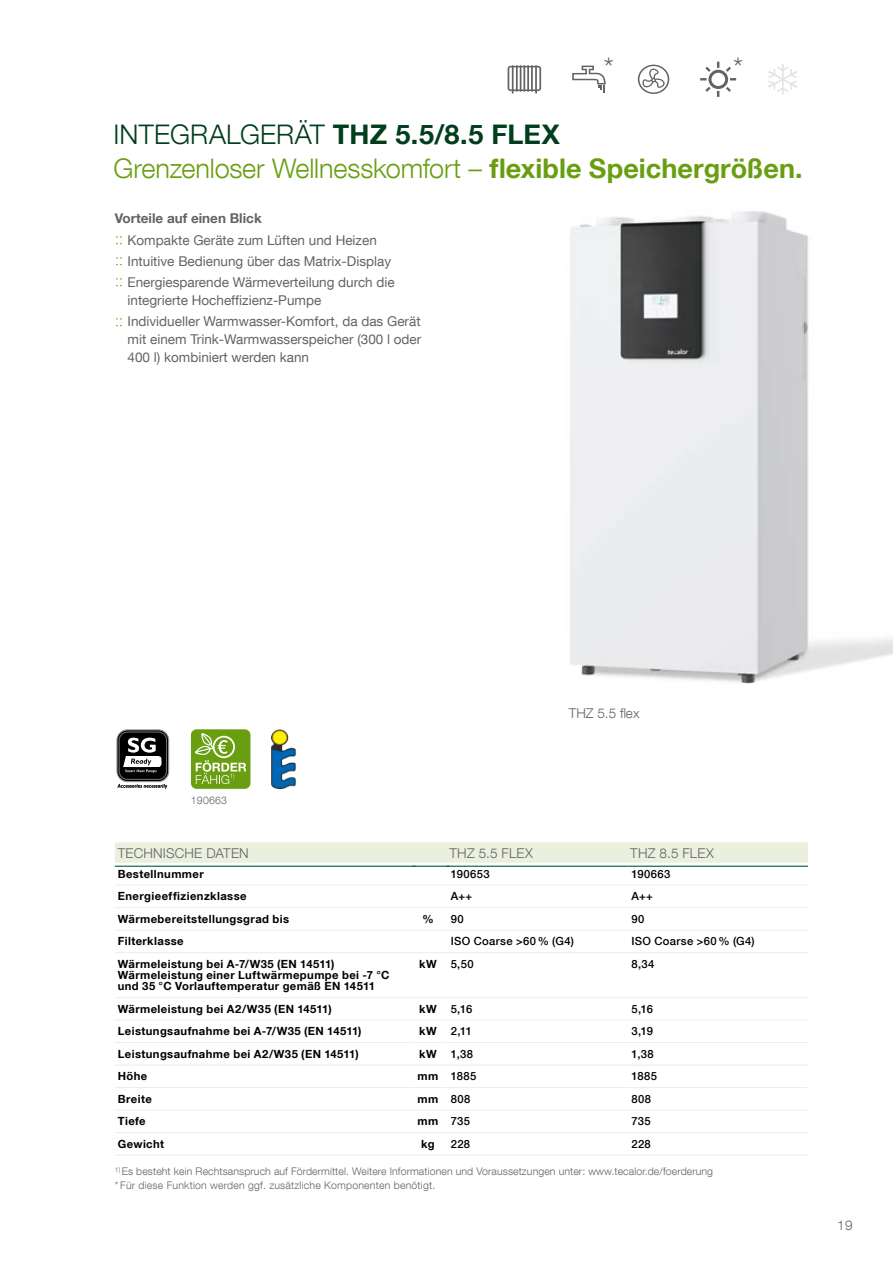
<style>
.page{position:relative;width:893px;height:1263px;background:#fff}
.page>*{position:absolute;margin:0;border:0;box-sizing:border-box;transform-origin:0 0}
.t1{font:300 28.5px "Helvetica Neue LT Com";color:#626463}
.t2{font:300 27px/33.8px "Helvetica Neue LT Com";letter-spacing:-.005em;color:#699e11}
.t3{font:13.5px/21.6px "Helvetica Neue LT Com";color:#626463}
.t4{font:300 13.5px "Helvetica Neue LT Com";letter-spacing:.015em;color:#626463}
.t5{font:700 11.25px/11.2px "Helvetica Neue LT Com";letter-spacing:.035em;color:#000}
.t6{font:500 11.25px "Helvetica Neue LT Com";letter-spacing:.035em;color:#000}
.t7{font:300 10.5px/13.5px "Helvetica Neue LT Com";letter-spacing:.01em;color:#626463}
.s1{color:#003e1d}
.s2{font-weight:700;color:#003e1d}
.s3{font-weight:700}
.s4{font-family:"Times New Roman";font-size:16.5px;color:#699e11}
</style>
<div class="page">
<img style="left:570px;top:211px;width:323px;height:473px">
<svg style="left:508px;top:65px;width:33px;height:28px"></svg>
<svg style="left:572px;top:66px;width:34px;height:27px"></svg>
<svg style="left:638px;top:65px;width:31px;height:29px"></svg>
<svg style="left:768px;top:64px;width:29px;height:31px"></svg>
<svg style="left:700px;top:62px;width:36px;height:35px"></svg>
<svg style="left:116px;top:729px;width:53px;height:60px"></svg>
<div style="left:191px;top:729px;width:59px;height:60px;background:#699e11;border-radius:6px"></div>
<svg style="left:195px;top:733px;width:51px;height:51px"></svg>
<img style="left:272px;top:729px;width:25px;height:60px">
<svg style="left:115px;top:842px;width:693px;height:21px;background:#ebefdf"></svg>
<hr style="left:115px;top:885px;width:297px;height:1px;background:#ebefde">
<hr style="left:412px;top:885px;width:34px;height:1px;background:#ebefde">
<hr style="left:446px;top:885px;width:181px;height:1px;background:#ebefde">
<hr style="left:627px;top:885px;width:181px;height:1px;background:#ebefde">
<hr style="left:115px;top:907px;width:297px;height:1px;background:#ebefde">
<hr style="left:412px;top:907px;width:34px;height:1px;background:#ebefde">
<hr style="left:446px;top:907px;width:181px;height:1px;background:#ebefde">
<hr style="left:627px;top:907px;width:181px;height:1px;background:#ebefde">
<hr style="left:115px;top:930px;width:297px;height:1px;background:#ebefde">
<hr style="left:412px;top:930px;width:34px;height:1px;background:#ebefde">
<hr style="left:446px;top:930px;width:181px;height:1px;background:#ebefde">
<hr style="left:627px;top:930px;width:181px;height:1px;background:#ebefde">
<hr style="left:115px;top:952px;width:297px;height:1px;background:#ebefde">
<hr style="left:412px;top:952px;width:34px;height:1px;background:#ebefde">
<hr style="left:446px;top:952px;width:181px;height:1px;background:#ebefde">
<hr style="left:627px;top:952px;width:181px;height:1px;background:#ebefde">
<hr style="left:115px;top:997px;width:297px;height:1px;background:#ebefde">
<hr style="left:412px;top:997px;width:34px;height:1px;background:#ebefde">
<hr style="left:446px;top:997px;width:181px;height:1px;background:#ebefde">
<hr style="left:627px;top:997px;width:181px;height:1px;background:#ebefde">
<hr style="left:115px;top:1020px;width:297px;height:1px;background:#ebefde">
<hr style="left:412px;top:1020px;width:34px;height:1px;background:#ebefde">
<hr style="left:446px;top:1020px;width:181px;height:1px;background:#ebefde">
<hr style="left:627px;top:1020px;width:181px;height:1px;background:#ebefde">
<hr style="left:115px;top:1042px;width:297px;height:1px;background:#ebefde">
<hr style="left:412px;top:1042px;width:34px;height:1px;background:#ebefde">
<hr style="left:446px;top:1042px;width:181px;height:1px;background:#ebefde">
<hr style="left:627px;top:1042px;width:181px;height:1px;background:#ebefde">
<hr style="left:115px;top:1065px;width:297px;height:1px;background:#ebefde">
<hr style="left:412px;top:1065px;width:34px;height:1px;background:#ebefde">
<hr style="left:446px;top:1065px;width:181px;height:1px;background:#ebefde">
<hr style="left:627px;top:1065px;width:181px;height:1px;background:#ebefde">
<hr style="left:115px;top:1087px;width:297px;height:1px;background:#ebefde">
<hr style="left:412px;top:1087px;width:34px;height:1px;background:#ebefde">
<hr style="left:446px;top:1087px;width:181px;height:1px;background:#ebefde">
<hr style="left:627px;top:1087px;width:181px;height:1px;background:#ebefde">
<hr style="left:115px;top:1110px;width:297px;height:1px;background:#ebefde">
<hr style="left:412px;top:1110px;width:34px;height:1px;background:#ebefde">
<hr style="left:446px;top:1110px;width:181px;height:1px;background:#ebefde">
<hr style="left:627px;top:1110px;width:181px;height:1px;background:#ebefde">
<hr style="left:115px;top:1132px;width:297px;height:1px;background:#ebefde">
<hr style="left:412px;top:1132px;width:34px;height:1px;background:#ebefde">
<hr style="left:446px;top:1132px;width:181px;height:1px;background:#ebefde">
<hr style="left:627px;top:1132px;width:181px;height:1px;background:#ebefde">
<hr style="left:115px;top:1155px;width:297px;height:1px;background:#ebefde">
<hr style="left:412px;top:1155px;width:34px;height:1px;background:#ebefde">
<hr style="left:446px;top:1155px;width:181px;height:1px;background:#ebefde">
<hr style="left:627px;top:1155px;width:181px;height:1px;background:#ebefde">
<hr style="left:115px;top:866px;width:300px;height:1px;background:#00612d">
<hr style="left:412px;top:866px;width:37px;height:1px;background:#00612d">
<hr style="left:446px;top:866px;width:181px;height:1px;background:#00612d">
<hr style="left:627px;top:866px;width:181px;height:1px;background:#00612d">
<h1 class="t1" style="left:604px;top:50px;width:12px">*</h1>
<h1 class="t1" style="left:733px;top:50px;width:12px">*</h1>
<h2 class="t2" style="left:114px;top:117px;width:691px"><span class="s1">INTEGRALGERÄT</span> <span class="s2">THZ 5.5/8.5 FLEX<br></span>Grenzenloser Wellnesskomfort – <span class="s3">flexible Speichergrößen.</span></h2>
<p class="t3" style="left:115px;top:207px;width:281px"><span class="s3">Vorteile auf einen Blick<br></span><span class="s4">::</span> Kompakte Geräte zum Lüften und Heizen<br><span class="s4">::</span> Intuitive Bedienung über das Matrix-Display <span class="s4">::</span> Energiesparende Wärmeverteilung durch die</p>
<p class="t3" style="left:115px;top:289px;width:307px;line-height:21.1px;text-indent:13px">integrierte Hocheffizienz-Pumpe<br><span class="s4">::</span> Individueller Warmwasser-Komfort, da das Gerät</p>
<p class="t3" style="left:128px;top:330px;width:295px;line-height:18px">mit einem Trink-Warmwasserspeicher (300 l oder<br>400 l) kombiniert werden kann</p>
<p class="t7" style="left:191px;top:793px;width:38px">190663</p>
<p class="t4" style="left:569px;top:704px;width:72px">THZ 5.5 flex</p>
<p class="t4" style="left:118px;top:845px;width:132px">TECHNISCHE DATEN</p>
<p class="t4" style="left:449px;top:845px;width:85px">THZ 5.5 FLEX</p>
<p class="t4" style="left:630px;top:845px;width:85px">THZ 8.5 FLEX</p>
<p class="t5" style="left:118px;top:868px;width:88px">Bestellnummer</p>
<p class="t6" style="left:451px;top:867px;width:41px">190653</p>
<p class="t6" style="left:631px;top:867px;width:41px">190663</p>
<p class="t5" style="left:118px;top:890px;width:130px">Energieeffizienzklasse</p>
<p class="t6" style="left:451px;top:890px;width:23px">A++</p>
<p class="t6" style="left:631px;top:890px;width:23px">A++</p>
<p class="t5" style="left:118px;top:913px;width:173px">Wärmebereitstellungsgrad bis</p>
<p class="t5" style="left:422px;top:913px;width:13px">%</p>
<p class="t6" style="left:451px;top:912px;width:15px">90</p>
<p class="t6" style="left:631px;top:912px;width:15px">90</p>
<p class="t5" style="left:118px;top:935px;width:67px">Filterklasse</p>
<p class="t6" style="left:451px;top:935px;width:125px">ISO Coarse &gt;60% (G4)</p>
<p class="t6" style="left:631px;top:935px;width:125px">ISO Coarse &gt;60% (G4)</p>
<p class="t5" style="left:118px;top:958px;width:273px">Wärmeleistung bei A-7/W35 (EN 14511)<br>Wärmeleistung einer Luftwärmepumpe bei -7 °C und 35 °C Vorlauftemperatur gemäß EN 14511</p>
<p class="t6" style="left:419px;top:957px;width:56px"><span class="s3">kW</span> 5,50</p>
<p class="t6" style="left:631px;top:957px;width:25px">8,34</p>
<p class="t5" style="left:118px;top:1003px;width:215px">Wärmeleistung bei A2/W35 (EN 14511)</p>
<p class="t6" style="left:419px;top:1002px;width:54px"><span class="s3">kW</span> 5,16</p>
<p class="t6" style="left:631px;top:1002px;width:23px">5,16</p>
<p class="t5" style="left:118px;top:1025px;width:245px">Leistungsaufnahme bei A-7/W35 (EN 14511)</p>
<p class="t6" style="left:419px;top:1025px;width:54px"><span class="s3">kW</span> 2,11</p>
<p class="t6" style="left:631px;top:1025px;width:23px">3,19</p>
<p class="t5" style="left:118px;top:1048px;width:242px">Leistungsaufnahme bei A2/W35 (EN 14511)</p>
<p class="t6" style="left:419px;top:1047px;width:55px"><span class="s3">kW</span> 1,38</p>
<p class="t6" style="left:631px;top:1047px;width:24px">1,38</p>
<p class="t5" style="left:118px;top:1070px;width:31px">Höhe</p>
<p class="t6" style="left:418px;top:1069px;width:60px"><span class="s3">mm</span> 1885</p>
<p class="t6" style="left:631px;top:1069px;width:27px">1885</p>
<p class="t5" style="left:118px;top:1093px;width:36px">Breite</p>
<p class="t6" style="left:418px;top:1092px;width:54px"><span class="s3">mm</span> 808</p>
<p class="t6" style="left:631px;top:1092px;width:21px">808</p>
<p class="t5" style="left:118px;top:1115px;width:29px">Tiefe</p>
<p class="t6" style="left:418px;top:1114px;width:54px"><span class="s3">mm</span> 735</p>
<p class="t6" style="left:631px;top:1114px;width:21px">735</p>
<p class="t5" style="left:118px;top:1138px;width:48px">Gewicht</p>
<p class="t5" style="left:421px;top:1138px;width:15px">kg</p>
<p class="t6" style="left:451px;top:1137px;width:21px">228</p>
<p class="t6" style="left:631px;top:1137px;width:21px">228</p>
<p class="t7" style="left:115px;top:1164px;width:600px"><sup>1)</sup> Es besteht kein Rechtsanspruch auf Fördermittel. Weitere Informationen und Voraussetzungen unter: www.tecalor.de/foerderung * Für diese Funktion werden ggf. zusätzliche Komponenten benötigt.</p>
<p class="t4" style="left:837px;top:1217px;width:17px">19</p>
</div>
